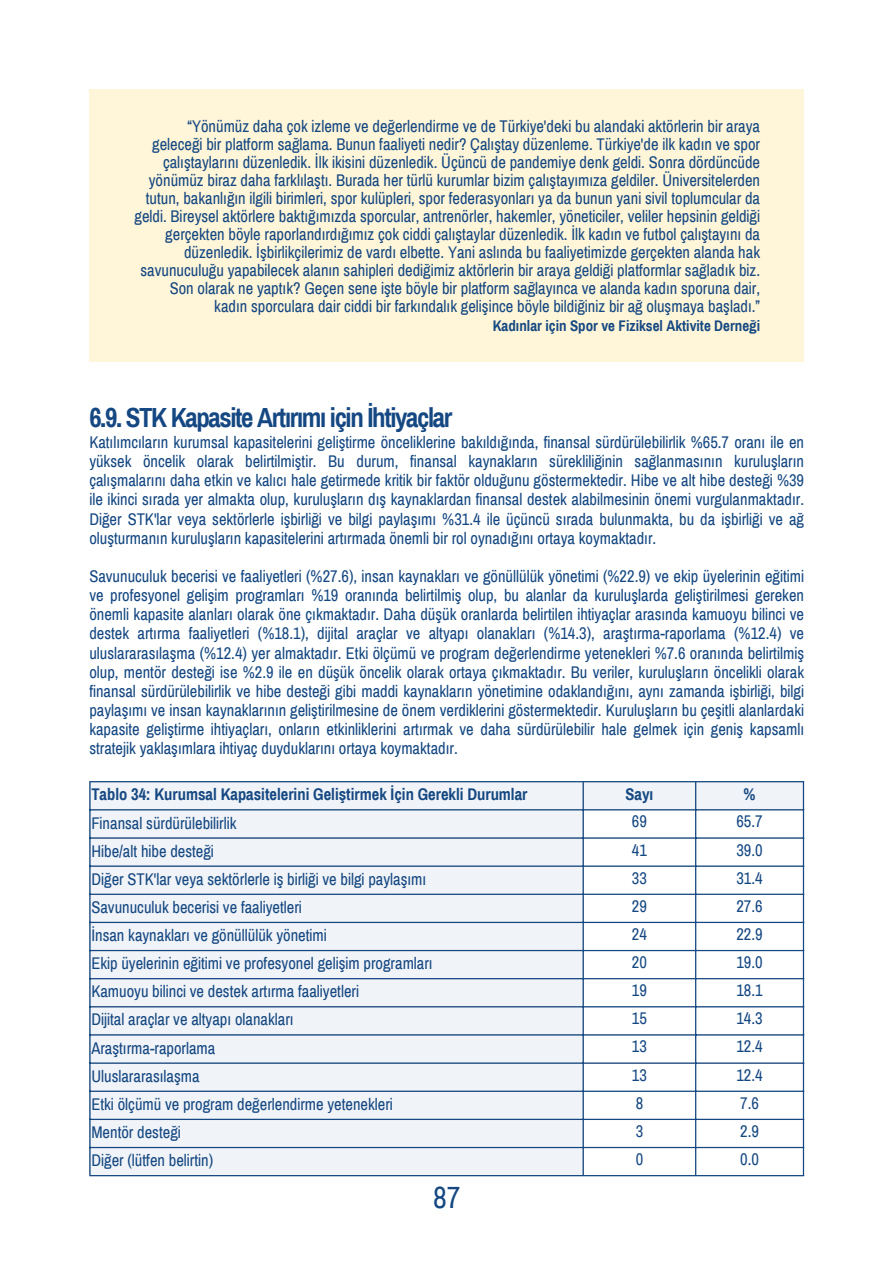
<style>
.page{position:relative;width:893px;height:1264px;background:#fff}
.page>*{position:absolute;margin:0;border:0;box-sizing:border-box;transform-origin:0 0}
.t1{font:30px "Archivo Narrow";color:#154882}
.t2{font:700 27px "Archivo Narrow";letter-spacing:-.05em;color:#154882}
.t3{font:16.5px/19.2px "Archivo Narrow";color:#154882;text-align:justify}
.t4{font:700 16.5px "Archivo Narrow";color:#154882}
.t5{font:700 15px "Archivo Narrow";color:#154882}
</style>
<div class="page">
<div style="left:89px;top:89px;width:714px;height:272px;background:#fff5d8"></div>
<svg style="left:91px;top:782px;width:711px;height:392px;fill:#f0f3f7"></svg>
<hr style="left:89px;top:782px;width:2px;height:392px;background:#154882">
<hr style="left:582px;top:782px;width:1px;height:392px;background:#154882">
<hr style="left:695px;top:782px;width:1px;height:392px;background:#154882">
<hr style="left:802px;top:782px;width:2px;height:392px;background:#154882">
<hr style="left:89px;top:781px;width:715px;height:1px;background:#154882">
<hr style="left:89px;top:809px;width:715px;height:1px;background:#154882">
<hr style="left:89px;top:837px;width:715px;height:1px;background:#154882">
<hr style="left:89px;top:865px;width:715px;height:1px;background:#154882">
<hr style="left:89px;top:893px;width:715px;height:1px;background:#154882">
<hr style="left:89px;top:921px;width:715px;height:2px;background:#154882">
<hr style="left:89px;top:949px;width:715px;height:2px;background:#154882">
<hr style="left:89px;top:978px;width:715px;height:1px;background:#154882">
<hr style="left:89px;top:1006px;width:715px;height:1px;background:#154882">
<hr style="left:89px;top:1034px;width:715px;height:1px;background:#154882">
<hr style="left:89px;top:1062px;width:715px;height:1px;background:#154882">
<hr style="left:89px;top:1090px;width:715px;height:1px;background:#154882">
<hr style="left:89px;top:1118px;width:715px;height:1px;background:#154882">
<hr style="left:89px;top:1146px;width:715px;height:2px;background:#154882">
<hr style="left:89px;top:1174px;width:715px;height:2px;background:#154882">
<p class="t3" style="left:134px;top:117px;width:627px;line-height:18px;text-align:right">“Yönümüz daha çok izleme ve değerlendirme ve de Türkiye'deki bu alandaki aktörlerin bir araya geleceği bir platform sağlama. Bunun faaliyeti nedir? Çalıştay düzenleme. Türkiye'de ilk kadın ve spor çalıştaylarını düzenledik. İlk ikisini düzenledik. Üçüncü de pandemiye denk geldi. Sonra dördüncüde yönümüz biraz daha farklılaştı. Burada her türlü kurumlar bizim çalıştayımıza geldiler. Üniversitelerden tutun, bakanlığın ilgili birimleri, spor kulüpleri, spor federasyonları ya da bunun yani sivil toplumcular da geldi. Bireysel aktörlere baktığımızda sporcular, antrenörler, hakemler, yöneticiler, veliler hepsinin geldiği gerçekten böyle raporlandırdığımız çok ciddi çalıştaylar düzenledik. İlk kadın ve futbol çalıştayını da düzenledik. İşbirlikçilerimiz de vardı elbette. Yani aslında bu faaliyetimizde gerçekten alanda hak savunuculuğu yapabilecek alanın sahipleri dediğimiz aktörlerin bir araya geldiği platformlar sağladık biz.<br>Son olarak ne yaptık? Geçen sene işte böyle bir platform sağlayınca ve alanda kadın sporuna dair, kadın sporculara dair ciddi bir farkındalık gelişince böyle bildiğiniz bir ağ oluşmaya başladı.”</p>
<h2 class="t5" style="left:492px;top:318px;width:269px">Kadınlar için Spor ve Fiziksel Aktivite Derneği</h2>
<h1 class="t2" style="left:89px;top:403px;width:364px">6.9. STK Kapasite Artırımı için İhtiyaçlar</h1>
<p class="t3" style="left:89px;top:433px;width:716px">Katılımcıların kurumsal kapasitelerini geliştirme önceliklerine bakıldığında, finansal sürdürülebilirlik %65.7 oranı ile en yüksek öncelik olarak belirtilmiştir. Bu durum, finansal kaynakların sürekliliğinin sağlanmasının kuruluşların çalışmalarını daha etkin ve kalıcı hale getirmede kritik bir faktör olduğunu göstermektedir. Hibe ve alt hibe desteği %39 ile ikinci sırada yer almakta olup, kuruluşların dış kaynaklardan finansal destek alabilmesinin önemi vurgulanmaktadır.<br>Diğer STK'lar veya sektörlerle işbirliği ve bilgi paylaşımı %31.4 ile üçüncü sırada bulunmakta, bu da işbirliği ve ağ oluşturmanın kuruluşların kapasitelerini artırmada önemli bir rol oynadığını ortaya koymaktadır.</p>
<p class="t3" style="left:89px;top:567px;width:716px">Savunuculuk becerisi ve faaliyetleri (%27.6), insan kaynakları ve gönüllülük yönetimi (%22.9) ve ekip üyelerinin eğitimi ve profesyonel gelişim programları %19 oranında belirtilmiş olup, bu alanlar da kuruluşlarda geliştirilmesi gereken önemli kapasite alanları olarak öne çıkmaktadır. Daha düşük oranlarda belirtilen ihtiyaçlar arasında kamuoyu bilinci ve destek artırma faaliyetleri (%18.1), dijital araçlar ve altyapı olanakları (%14.3), araştırma-raporlama (%12.4) ve uluslararasılaşma (%12.4) yer almaktadır. Etki ölçümü ve program değerlendirme yetenekleri %7.6 oranında belirtilmiş olup, mentör desteği ise %2.9 ile en düşük öncelik olarak ortaya çıkmaktadır. Bu veriler, kuruluşların öncelikli olarak finansal sürdürülebilirlik ve hibe desteği gibi maddi kaynakların yönetimine odaklandığını, aynı zamanda işbirliği, bilgi paylaşımı ve insan kaynaklarının geliştirilmesine de önem verdiklerini göstermektedir. Kuruluşların bu çeşitli alanlardaki kapasite geliştirme ihtiyaçları, onların etkinliklerini artırmak ve daha sürdürülebilir hale gelmek için geniş kapsamlı stratejik yaklaşımlara ihtiyaç duyduklarını ortaya koymaktadır.</p>
<p class="t4" style="left:91px;top:785px;width:437px">Tablo 34: Kurumsal Kapasitelerini Geliştirmek İçin Gerekli Durumlar</p>
<p class="t4" style="left:625px;top:785px;width:29px">Sayı</p>
<p class="t4" style="left:743px;top:785px;width:14px">%</p>
<p class="t3" style="left:91px;top:813px;width:147px">Finansal sürdürülebilirlik</p>
<p class="t3" style="left:632px;top:812px;width:17px">69</p>
<p class="t3" style="left:736px;top:812px;width:28px">65.7</p>
<p class="t3" style="left:91px;top:841px;width:124px">Hibe/alt hibe desteği</p>
<p class="t3" style="left:632px;top:840px;width:17px">41</p>
<p class="t3" style="left:736px;top:840px;width:28px">39.0</p>
<p class="t3" style="left:91px;top:869px;width:336px">Diğer STK'lar veya sektörlerle iş birliği ve bilgi paylaşımı</p>
<p class="t3" style="left:632px;top:868px;width:17px">33</p>
<p class="t3" style="left:736px;top:868px;width:28px">31.4</p>
<p class="t3" style="left:91px;top:897px;width:212px">Savunuculuk becerisi ve faaliyetleri</p>
<p class="t3" style="left:632px;top:896px;width:17px">29</p>
<p class="t3" style="left:736px;top:896px;width:28px">27.6</p>
<p class="t3" style="left:91px;top:925px;width:237px">İnsan kaynakları ve gönüllülük yönetimi</p>
<p class="t3" style="left:632px;top:924px;width:17px">24</p>
<p class="t3" style="left:736px;top:924px;width:28px">22.9</p>
<p class="t3" style="left:91px;top:954px;width:343px">Ekip üyelerinin eğitimi ve profesyonel gelişim programları</p>
<p class="t3" style="left:632px;top:952px;width:17px">20</p>
<p class="t3" style="left:736px;top:952px;width:28px">19.0</p>
<p class="t3" style="left:91px;top:982px;width:269px">Kamuoyu bilinci ve destek artırma faaliyetleri</p>
<p class="t3" style="left:632px;top:981px;width:17px">19</p>
<p class="t3" style="left:736px;top:981px;width:28px">18.1</p>
<p class="t3" style="left:91px;top:1010px;width:204px">Dijital araçlar ve altyapı olanakları</p>
<p class="t3" style="left:632px;top:1009px;width:17px">15</p>
<p class="t3" style="left:736px;top:1009px;width:28px">14.3</p>
<p class="t3" style="left:91px;top:1038px;width:125px">Araştırma-raporlama</p>
<p class="t3" style="left:632px;top:1037px;width:17px">13</p>
<p class="t3" style="left:736px;top:1037px;width:28px">12.4</p>
<p class="t3" style="left:91px;top:1066px;width:110px">Uluslararasılaşma</p>
<p class="t3" style="left:632px;top:1065px;width:17px">13</p>
<p class="t3" style="left:736px;top:1065px;width:28px">12.4</p>
<p class="t3" style="left:91px;top:1094px;width:303px">Etki ölçümü ve program değerlendirme yetenekleri</p>
<p class="t3" style="left:635px;top:1093px;width:9px">8</p>
<p class="t3" style="left:740px;top:1093px;width:20px">7.6</p>
<p class="t3" style="left:91px;top:1122px;width:91px">Mentör desteği</p>
<p class="t3" style="left:635px;top:1121px;width:9px">3</p>
<p class="t3" style="left:740px;top:1121px;width:20px">2.9</p>
<p class="t3" style="left:91px;top:1150px;width:123px">Diğer (lütfen belirtin)</p>
<p class="t3" style="left:635px;top:1149px;width:9px">0</p>
<p class="t3" style="left:740px;top:1149px;width:20px">0.0</p>
<p class="t1" style="left:433px;top:1181px;width:29px">87</p>
</div>
